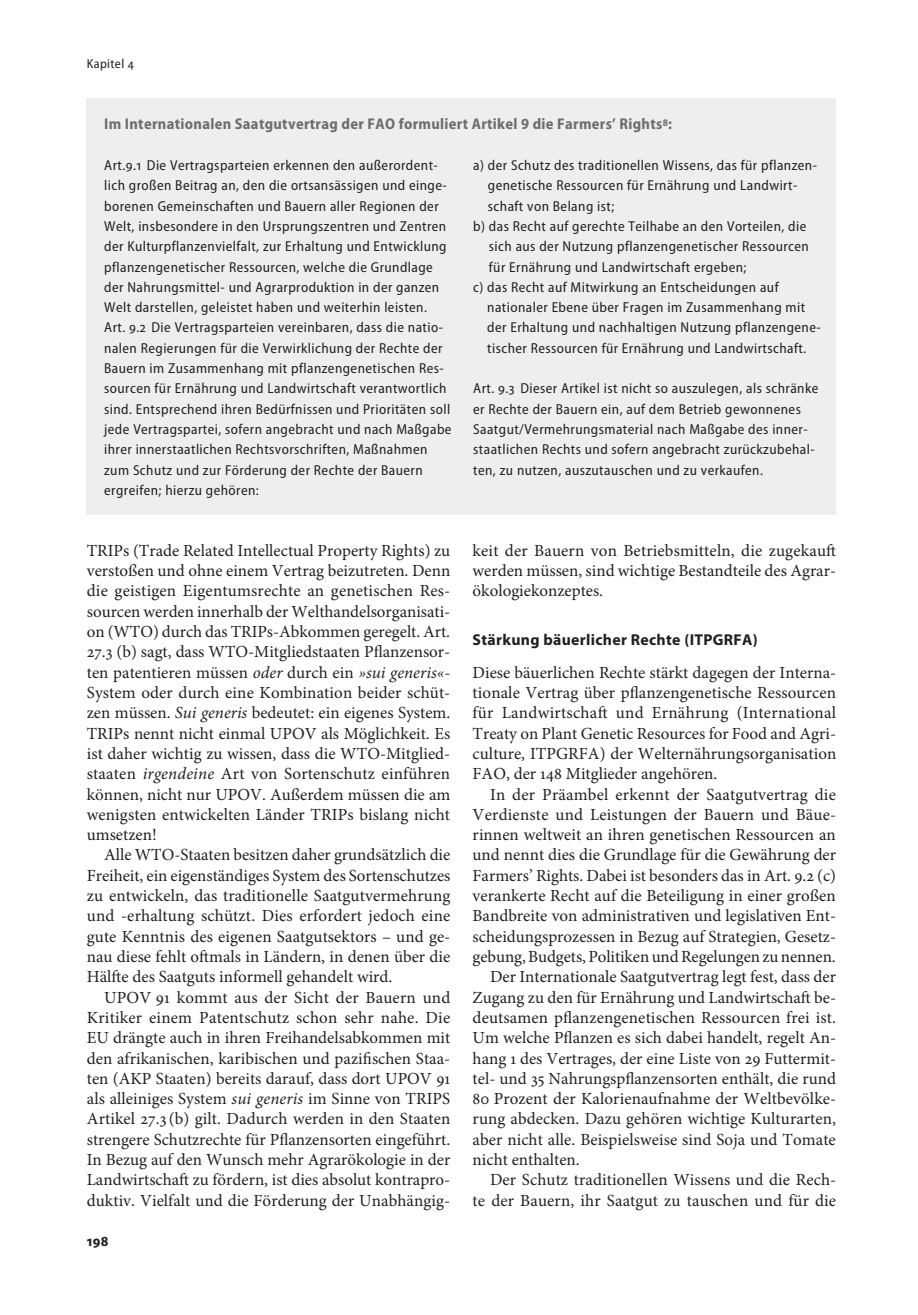
<style>
.page{position:relative;width:918px;height:1315px;background:#fff}
.page>*{position:absolute;margin:0;border:0;box-sizing:border-box;transform-origin:0 0}
.t1{font:16.97px/20.3px "Minion Pro";color:#231f20;text-align:justify}
.t2{font:700 15.75px "Myriad Pro";letter-spacing:.02em;color:#231f20}
.t3{font:700 semi-condensed 15.58px "Myriad Pro";letter-spacing:.02em;color:#6c6d70}
.t4{font:700 semi-condensed 14.88px "Myriad Pro";color:#231f20}
.t5{font:semi-condensed 14.35px/20.3px "Myriad Pro";letter-spacing:.03em;color:#231f20}
.t6{font:semi-condensed 13.12px "Myriad Pro";letter-spacing:.03em;color:#231f20}
.s1{font-style:italic}
</style>
<div class="page">
<div style="left:87px;top:99px;width:749px;height:416px;background:#eeeeef"></div>
<p class="t6" style="left:87px;top:57px;width:48px">Kapitel 4</p>
<p class="t3" style="left:104px;top:115px;width:569px">Im Internationalen Saatgutvertrag der FAO formuliert Artikel 9 die Farmers’ Rights<sup>8</sup>:</p>
<p class="t5" style="left:104px;top:155px;width:349px">Art.9.1 Die Vertragsparteien erkennen den außerordent&shy;lich großen Beitrag an, den die ortsansässigen und einge&shy;borenen Gemeinschaften und Bauern aller Regionen der Welt, insbesondere in den Ursprungszentren und Zentren der Kulturpflanzenvielfalt, zur Erhaltung und Entwicklung pflanzengenetischer Ressourcen, welche die Grundlage der Nahrungsmittel- und Agrarproduktion in der ganzen Welt darstellen, geleistet haben und weiterhin leisten.<br>Art. 9.2 Die Vertragsparteien vereinbaren, dass die natio&shy;nalen Regierungen für die Verwirklichung der Rechte der Bauern im Zusammenhang mit pflanzengenetischen Res&shy;sourcen für Ernährung und Landwirtschaft verantwortlich sind. Entsprechend ihren Bedürfnissen und Prioritäten soll jede Vertragspartei, sofern angebracht und nach Maßgabe ihrer innerstaatlichen Rechtsvorschriften, Maßnahmen zum Schutz und zur Förderung der Rechte der Bauern ergreifen; hierzu gehören:</p>
<p class="t5" style="left:473px;top:155px;width:345px">a) der Schutz des traditionellen Wissens, das für pflanzen-</p>
<p class="t5" style="left:488px;top:176px;width:311px">genetische Ressourcen für Ernährung und Landwirt-</p>
<p class="t5" style="left:488px;top:196px;width:128px">schaft von Belang ist;</p>
<p class="t5" style="left:473px;top:216px;width:335px">b) das Recht auf gerechte Teilhabe an den Vorteilen, die</p>
<p class="t5" style="left:489px;top:236px;width:321px">sich aus der Nutzung pflanzengenetischer Ressourcen</p>
<p class="t5" style="left:489px;top:257px;width:259px">für Ernährung und Landwirtschaft ergeben;</p>
<p class="t5" style="left:473px;top:277px;width:307px">c) das Recht auf Mitwirkung an Entscheidungen auf</p>
<p class="t5" style="left:487px;top:297px;width:319px">nationaler Ebene über Fragen im Zusammenhang mit</p>
<p class="t5" style="left:487px;top:318px;width:335px">der Erhaltung und nachhaltigen Nutzung pflanzengene-</p>
<p class="t5" style="left:487px;top:338px;width:320px">tischer Ressourcen für Ernährung und Landwirtschaft.</p>
<p class="t5" style="left:473px;top:379px;width:347px">Art. 9.3 Dieser Artikel ist nicht so auszulegen, als schränke er Rechte der Bauern ein, auf dem Betrieb gewonnenes Saatgut/Vermehrungsmaterial nach Maßgabe des inner&shy;staatlichen Rechts und sofern angebracht zurückzubehal&shy;ten, zu nutzen, auszutauschen und zu verkaufen.</p>
<p class="t1" style="left:87px;top:540px;width:365px">TRIPs (Trade Related Intellectual Property Rights) zu verstoßen und ohne einem Vertrag beizutreten. Denn die geistigen Eigentumsrechte an genetischen Res&shy;sourcen werden innerhalb der Welthandelsorganisati&shy;on (WTO) durch das TRIPs-Abkommen geregelt. Art.<br>27.3 (b) sagt, dass WTO-Mitgliedstaaten Pflanzensor&shy;ten patentieren müssen <span class="s1">oder</span> durch ein <span class="s1">»sui generis«</span>- System oder durch eine Kombination beider schüt&shy;zen müssen. <span class="s1">Sui generis</span> bedeutet: ein eigenes System.<br>TRIPs nennt nicht einmal UPOV als Möglichkeit. Es ist daher wichtig zu wissen, dass die WTO-Mitglied&shy;staaten <span class="s1">irgendeine</span> Art von Sortenschutz einführen können, nicht nur UPOV. Außerdem müssen die am wenigsten entwickelten Länder TRIPs bislang nicht umsetzen!</p>
<p class="t1" style="left:87px;top:845px;width:365px;text-indent:17px">Alle WTO-Staaten besitzen daher grundsätzlich die Freiheit, ein eigenständiges System des Sortenschutzes zu entwickeln, das traditionelle Saatgutvermehrung und -erhaltung schützt. Dies erfordert jedoch eine gute Kenntnis des eigenen Saatgutsektors – und ge&shy;nau diese fehlt oftmals in Ländern, in denen über die Hälfte des Saatguts informell gehandelt wird.</p>
<p class="t1" style="left:87px;top:987px;width:365px;text-indent:17px">UPOV 91 kommt aus der Sicht der Bauern und Kritiker einem Patentschutz schon sehr nahe. Die EU drängte auch in ihren Freihandelsabkommen mit den afrikanischen, karibischen und pazifischen Staa&shy;ten (AKP Staaten) bereits darauf, dass dort UPOV 91 als alleiniges System <span class="s1">sui generis</span> im Sinne von TRIPS Artikel 27.3 (b) gilt. Dadurch werden in den Staaten strengere Schutzrechte für Pflanzensorten eingeführt.<br>In Bezug auf den Wunsch mehr Agrarökologie in der Landwirtschaft zu fördern, ist dies absolut kontrapro&shy;duktiv. Vielfalt und die Förderung der Unabhängig-</p>
<p class="t4" style="left:87px;top:1233px;width:23px">198</p>
<p class="t1" style="left:472px;top:540px;width:365px">keit der Bauern von Betriebsmitteln, die zugekauft werden müssen, sind wichtige Bestandteile des Agrar&shy;ökologiekonzeptes.</p>
<p class="t2" style="left:472px;top:630px;width:287px">Stärkung bäuerlicher Rechte (ITPGRFA)</p>
<p class="t1" style="left:472px;top:662px;width:365px">Diese bäuerlichen Rechte stärkt dagegen der Interna&shy;tionale Vertrag über pflanzengenetische Ressourcen für Landwirtschaft und Ernährung (International Treaty on Plant Genetic Resources for Food and Agri&shy;culture, ITPGRFA) der Welternährungsorganisation FAO, der 148 Mitglieder angehören.</p>
<p class="t1" style="left:490px;top:784px;width:347px">In der Präambel erkennt der Saatgutvertrag die</p>
<p class="t1" style="left:472px;top:804px;width:365px">Verdienste und Leistungen der Bauern und Bäue-</p>
<p class="t1" style="left:472px;top:824px;width:365px">rinnen weltweit an ihren genetischen Ressourcen an</p>
<p class="t1" style="left:472px;top:845px;width:365px">und nennt dies die Grundlage für die Gewährung der</p>
<p class="t1" style="left:472px;top:865px;width:365px">Farmers’ Rights. Dabei ist besonders das in Art. 9.2 (c)</p>
<p class="t1" style="left:472px;top:885px;width:365px">verankerte Recht auf die Beteiligung in einer großen</p>
<p class="t1" style="left:472px;top:906px;width:365px">Bandbreite von administrativen und legislativen Ent-</p>
<p class="t1" style="left:472px;top:926px;width:365px">scheidungsprozessen in Bezug auf Strategien, Gesetz-</p>
<p class="t1" style="left:472px;top:946px;width:365px">gebung, Budgets, Politiken und Regelungen zu nennen.</p>
<p class="t1" style="left:490px;top:966px;width:348px">Der Internationale Saatgutvertrag legt fest, dass der</p>
<p class="t1" style="left:472px;top:987px;width:365px">Zugang zu den für Ernährung und Landwirtschaft be-</p>
<p class="t1" style="left:472px;top:1007px;width:365px">deutsamen pflanzengenetischen Ressourcen frei ist.</p>
<p class="t1" style="left:472px;top:1027px;width:365px">Um welche Pflanzen es sich dabei handelt, regelt An-</p>
<p class="t1" style="left:472px;top:1048px;width:365px">hang 1 des Vertrages, der eine Liste von 29 Futtermit-</p>
<p class="t1" style="left:472px;top:1068px;width:365px">tel- und 35 Nahrungspflanzensorten enthält, die rund</p>
<p class="t1" style="left:472px;top:1088px;width:365px">80 Prozent der Kalorienaufnahme der Weltbevölke-</p>
<p class="t1" style="left:472px;top:1109px;width:365px">rung abdecken. Dazu gehören wichtige Kulturarten,</p>
<p class="t1" style="left:472px;top:1129px;width:365px">aber nicht alle. Beispielsweise sind Soja und Tomate</p>
<p class="t1" style="left:472px;top:1149px;width:109px">nicht enthalten.</p>
<p class="t1" style="left:490px;top:1169px;width:348px">Der Schutz traditionellen Wissens und die Rech-</p>
<p class="t1" style="left:472px;top:1190px;width:365px">te der Bauern, ihr Saatgut zu tauschen und für die</p>
</div>
